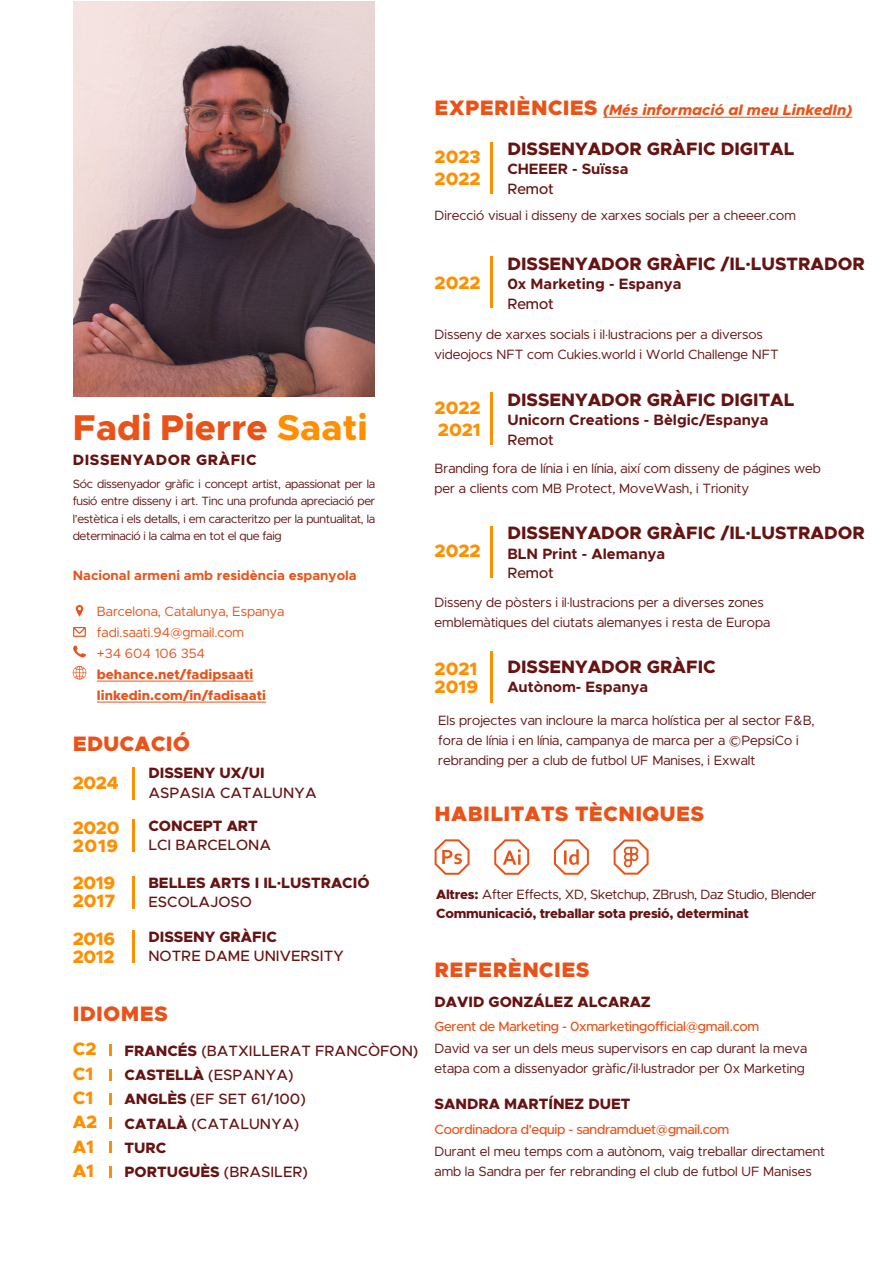
<style>
.page{position:relative;width:893px;height:1263px;background:#fff}
.page>*{position:absolute;margin:0;border:0;box-sizing:border-box;transform-origin:0 0}
.t1{font:800 36px "Metropolis";letter-spacing:.005em;color:#e95319}
.t2{font:900 21px "Metropolis";letter-spacing:.02em;color:#e95319}
.t3{font:800 18px "Metropolis";color:#661312}
.t4{font:800 18px/24.3px "Metropolis";color:#ff8f00}
.t5{font:800 18px/18px "Metropolis";letter-spacing:-.02em;color:#ff8f00}
.t6{font:500 15px/24.3px "Metropolis";color:#661312}
.t7{font:800 15px/19.5px "Metropolis";color:#661312}
.t8{font:700 15px "Metropolis";color:#661312}
.t9{font:italic 800 15px "Metropolis";color:#e95319}
.t10{font:800 15px "Metropolis";letter-spacing:.04em;color:#661312}
.t11{font:13.5px/20.4px "Metropolis";color:#661312}
.t12{font:500 13.5px "Metropolis";letter-spacing:-.02em;color:#e95319}
.t13{font:13.5px/21px "Metropolis";color:#e95319}
.t14{font:13.5px "Metropolis";letter-spacing:-.02em;color:#661312}
.t15{font:800 13.5px/21px "Metropolis";color:#e95319}
.t16{font:800 13.5px "Metropolis";letter-spacing:-.02em;color:#661312}
.t17{font:700 13.5px "Metropolis";color:#e95319}
.t18{font:12px/17.4px "Metropolis";letter-spacing:-.02em;color:#661312;text-align:justify}
.s1{color:#ff8f00}
.s2{font-family:"Poppins";font-weight:700}
.s3{font-weight:500}
.s4{font-weight:800}
.s5{font-weight:900;font-style:normal;font-size:21px}
</style>
<div class="page">
<img style="left:74px;top:1px;width:301px;height:395px">
<hr style="left:132px;top:819px;width:2px;height:33px;background:#ff8f00">
<hr style="left:132px;top:767px;width:2px;height:33px;background:#ff8f00">
<hr style="left:132px;top:877px;width:2px;height:32px;background:#ff8f00">
<hr style="left:132px;top:931px;width:2px;height:32px;background:#ff8f00">
<svg style="left:435px;top:839px;width:34px;height:36px"></svg>
<svg style="left:554px;top:839px;width:35px;height:36px"></svg>
<svg style="left:494px;top:839px;width:35px;height:36px"></svg>
<svg style="left:614px;top:839px;width:35px;height:36px"></svg>
<svg style="left:110px;top:1044px;width:2px;height:12px"></svg>
<svg style="left:110px;top:1069px;width:2px;height:11px"></svg>
<svg style="left:110px;top:1093px;width:2px;height:12px"></svg>
<svg style="left:110px;top:1117px;width:2px;height:12px"></svg>
<svg style="left:110px;top:1142px;width:2px;height:11px"></svg>
<svg style="left:110px;top:1166px;width:2px;height:12px"></svg>
<hr style="left:97px;top:681px;width:156px;height:1px;background:#e95319">
<hr style="left:97px;top:702px;width:169px;height:1px;background:#e95319">
<svg style="left:76px;top:605px;width:7px;height:12px"></svg>
<svg style="left:73px;top:645px;width:13px;height:12px"></svg>
<svg style="left:73px;top:666px;width:13px;height:14px"></svg>
<svg style="left:73px;top:627px;width:13px;height:10px"></svg>
<hr style="left:603px;top:117px;width:249px;height:1px;background:#e95319">
<hr style="left:491px;top:142px;width:2px;height:51px;background:#ff8f00">
<hr style="left:491px;top:257px;width:2px;height:51px;background:#ff8f00">
<hr style="left:491px;top:526px;width:2px;height:52px;background:#ff8f00">
<hr style="left:491px;top:651px;width:2px;height:52px;background:#ff8f00">
<hr style="left:491px;top:393px;width:2px;height:52px;background:#ff8f00">
<h1 class="t1" style="left:73px;top:405px;width:297px">Fadi Pierre <span class="s1">Saati</span></h1>
<p class="t10" style="left:73px;top:450px;width:185px">DISSENYADOR GRÀFIC</p>
<p class="t18" style="left:73px;top:475px;width:304px">Sóc dissenyador gràfic i concept artist, apassionat per la fusió entre disseny i art. Tinc una profunda apreciació per l’estètica i els detalls, i em caracteritzo per la puntualitat, la determinació i la calma en tot el que faig</p>
<p class="t17" style="left:73px;top:566px;width:286px">Nacional armeni amb residència espanyola</p>
<p class="t13" style="left:97px;top:601px;width:189px">Barcelona, Catalunya, Espanya fadi.saati.94@gmail.com<br>+34 604 106 354</p>
<p class="t15" style="left:97px;top:664px;width:171px">behance.net/fadipsaati linkedin.com/in/fadisaati</p>
<h2 class="t2" style="left:73px;top:730px;width:119px">EDUCACIÓ</h2>
<h3 class="t4" style="left:73px;top:771px;width:47px">2024</h3>
<h3 class="t4" style="left:73px;top:819px;width:48px;line-height:18px">2020<br>2019</h3>
<h3 class="t4" style="left:73px;top:874px;width:44px;line-height:18px">2019<br>2017</h3>
<h3 class="t5" style="left:73px;top:930px;width:44px">2016<br>2012</h3>
<p class="t7" style="left:148px;top:763px;width:118px">DISSENY UX/UI</p>
<p class="t6" style="left:148px;top:780px;width:170px">ASPASIA CATALUNYA</p>
<p class="t7" style="left:148px;top:816px;width:111px">CONCEPT ART</p>
<p class="t6" style="left:148px;top:833px;width:124px">LCI BARCELONA</p>
<p class="t7" style="left:148px;top:873px;width:223px">BELLES ARTS I IL<span class="s2">·</span>LUSTRACIÓ<br><span class="s3">ESCOLAJOSO</span></p>
<p class="t7" style="left:148px;top:927px;width:130px">DISSENY GRÀFIC</p>
<p class="t6" style="left:148px;top:944px;width:197px">NOTRE DAME UNIVERSITY</p>
<h2 class="t2" style="left:73px;top:1001px;width:97px">IDIOMES</h2>
<p class="t6" style="left:125px;top:1038px;width:295px"><span class="s4">FRANCÉS</span> (BATXILLERAT FRANCÒFON)<br><span class="s4">CASTELLÀ</span> (ESPANYA)<br><span class="s4">ANGLÈS</span> (EF SET 61/100)<br><span class="s4">CATALÀ</span> (CATALUNYA)<br><span class="s4">TURC<br>PORTUGUÈS</span> (BRASILER)</p>
<h3 class="t4" style="left:73px;top:1037px;width:26px">C2<br>C1<br>C1<br>A2<br>A1<br>A1</h3>
<p class="t9" style="left:435px;top:101px;width:419px"><span class="s5">EXPERIÈNCIES</span> (Més informació al meu LinkedIn)</p>
<h3 class="t4" style="left:435px;top:146px;width:48px;line-height:21.9px">2023<br>2022</h3>
<h3 class="t3" style="left:507px;top:137px;width:289px">DISSENYADOR GRÀFIC DIGITAL</h3>
<p class="t8" style="left:507px;top:159px;width:122px">CHEEER - Suïssa</p>
<p class="t6" style="left:507px;top:176px;width:48px">Remot</p>
<p class="t11" style="left:435px;top:205px;width:363px">Direcció visual i disseny de xarxes socials per a cheeer.com</p>
<h3 class="t4" style="left:435px;top:271px;width:48px">2022</h3>
<h3 class="t3" style="left:507px;top:252px;width:359px">DISSENYADOR GRÀFIC /IL<span class="s2">·</span>LUSTRADOR</h3>
<p class="t8" style="left:507px;top:274px;width:176px">0x Marketing - Espanya</p>
<p class="t6" style="left:507px;top:291px;width:48px">Remot</p>
<p class="t11" style="left:435px;top:324px;width:346px">Disseny de xarxes socials i il·lustracions per a diversos videojocs NFT com Cukies.world i World Challenge NFT</p>
<h3 class="t4" style="left:435px;top:397px;width:48px;line-height:21.9px">2022<br>2021</h3>
<h3 class="t3" style="left:507px;top:388px;width:289px">DISSENYADOR GRÀFIC DIGITAL</h3>
<p class="t8" style="left:507px;top:410px;width:263px">Unicorn Creations - Bèlgic/Espanya</p>
<p class="t6" style="left:507px;top:427px;width:48px">Remot</p>
<p class="t11" style="left:435px;top:458px;width:388px">Branding fora de línia i en línia, així com disseny de págines web per a clients com MB Protect, MoveWash, i Trionity</p>
<h3 class="t4" style="left:435px;top:539px;width:48px">2022</h3>
<h3 class="t3" style="left:507px;top:521px;width:359px">DISSENYADOR GRÀFIC /IL<span class="s2">·</span>LUSTRADOR</h3>
<p class="t8" style="left:507px;top:544px;width:159px">BLN Print - Alemanya</p>
<p class="t6" style="left:507px;top:561px;width:48px">Remot</p>
<p class="t11" style="left:435px;top:592px;width:337px">Disseny de pòsters i il·lustracions per a diverses zones emblemàtiques del ciutats alemanyes i resta de Europa</p>
<h3 class="t4" style="left:435px;top:659px;width:45px;line-height:18px">2021<br>2019</h3>
<h3 class="t3" style="left:507px;top:655px;width:210px">DISSENYADOR GRÀFIC</h3>
<p class="t8" style="left:507px;top:678px;width:142px">Autònom- Espanya</p>
<p class="t11" style="left:438px;top:710px;width:378px">Els projectes van incloure la marca holística per al sector F&amp;B, fora de línia i en línia, campanya de marca per a ©PepsiCo i rebranding per a club de futbol UF Manises, i Exwalt</p>
<h2 class="t2" style="left:435px;top:800px;width:271px">HABILITATS TÈCNIQUES</h2>
<p class="t14" style="left:436px;top:886px;width:382px"><span class="s4">Altres:</span> After Effects, XD, Sketchup, ZBrush, Daz Studio, Blender</p>
<p class="t16" style="left:436px;top:905px;width:314px">Communicació, treballar sota presió, determinat</p>
<h2 class="t2" style="left:435px;top:956px;width:157px">REFERÈNCIES</h2>
<p class="t7" style="left:435px;top:992px;width:218px">DAVID GONZÁLEZ ALCARAZ</p>
<p class="t12" style="left:435px;top:1017px;width:326px">Gerent de Marketing - 0xmarketingofficial@gmail.com</p>
<p class="t11" style="left:435px;top:1038px;width:374px">David va ser un dels meus supervisors en cap durant la meva etapa com a dissenyador gràfic/il·lustrador per 0x Marketing</p>
<p class="t7" style="left:435px;top:1094px;width:197px">SANDRA MARTÍNEZ DUET</p>
<p class="t12" style="left:435px;top:1121px;width:296px">Coordinadora d'equip - sandramduet@gmail.com</p>
<p class="t11" style="left:435px;top:1141px;width:392px">Durant el meu temps com a autònom, vaig treballar directament amb la Sandra per fer rebranding el club de futbol UF Manises</p>
</div>
